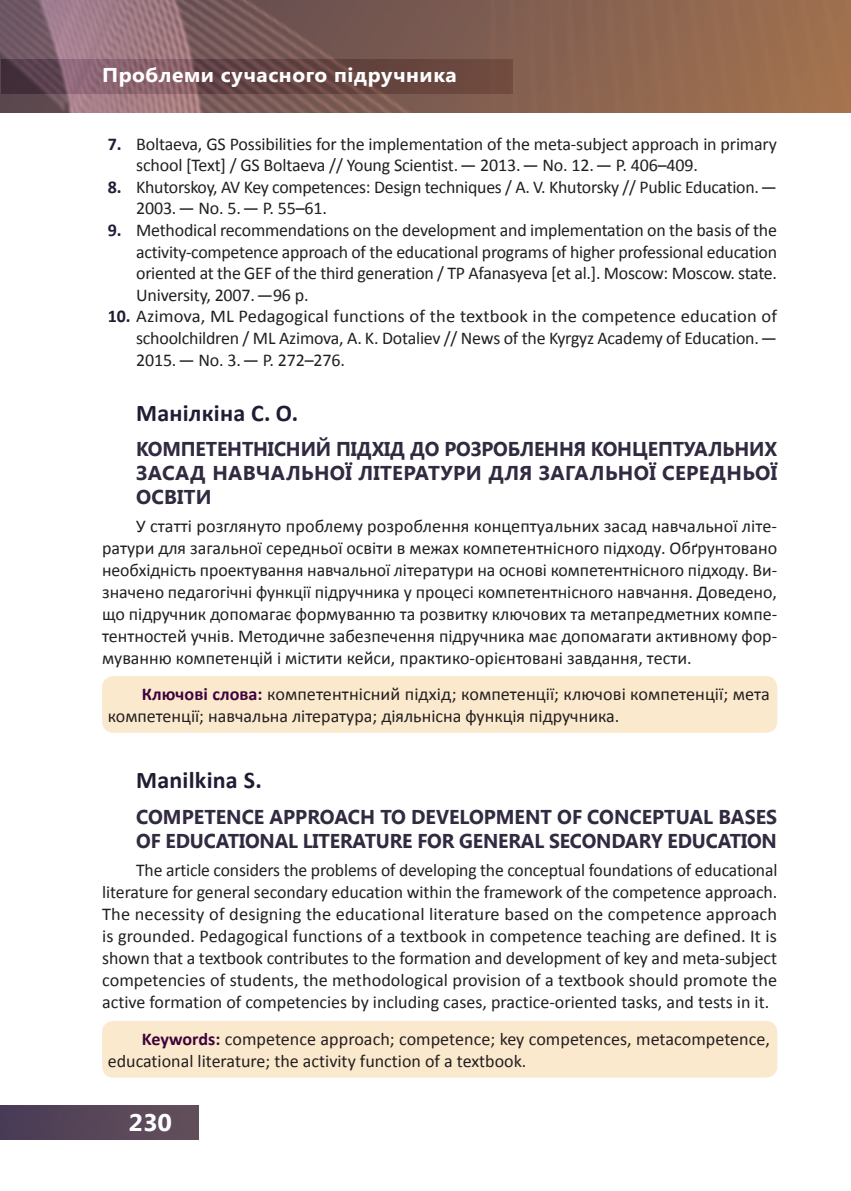
<style>
.page{position:relative;width:851px;height:1191px;background:#fff}
.page>*{position:absolute;margin:0;border:0;box-sizing:border-box;transform-origin:0 0}
.t1{font:700 24px "Calibri";letter-spacing:.01em;color:#211b34}
.t2{font:700 24px "Segoe UI";color:#fff;scale:1.05 1}
.t3{font:700 20px/24px "Segoe UI";color:#312a40;text-align:justify}
.t4{font:700 20px "Segoe UI";letter-spacing:.025em;color:#fff;scale:1.05 1}
.t5{font:18px/22px "Calibri";letter-spacing:-.01em;color:#231f20}
.s1{font-weight:700;color:#211b34}
.s2{font-weight:700;color:#3f023c}
</style>
<div class="page">
<img style="left:0;top:1106px;width:198px;height:34px">
<img style="left:0;top:0;width:850px;height:113px">
<div style="left:102px;top:676px;width:675px;height:57px;background:#fae9cd;border-radius:11px"></div>
<div style="left:102px;top:1021px;width:675px;height:56px;background:#fae9cd;border-radius:11px"></div>
<p class="t4" style="left:102px;top:61px;width:339px">Проблеми сучасного підручника</p>
<p class="t5" style="left:136px;top:133px;width:642px;text-indent:-28px"><span class="s1">7.</span> Boltaeva, GS Possibilities for the implementation of the meta-subject approach in primary school [Text] / GS Boltaeva // Young Scientist. — 2013. — No. 12. — P. 406–409.</p>
<p class="t5" style="left:136px;top:176px;width:642px;text-indent:-28px"><span class="s1">8.</span> Khutorskoy, AV Key competences: Design techniques / A. V. Khutorsky // Public Education. —<br>2003. — No. 5. — P. 55–61.</p>
<p class="t5" style="left:136px;top:219px;width:642px;text-align:justify;text-indent:-28px"><span class="s1">9.</span> Methodical recommendations on the development and implementation on the basis of the activity-competence approach of the educational programs of higher professional education oriented at the GEF of the third generation / TP Afanasyeva [et al.]. Moscow: Moscow. state.<br>University, 2007. —96 p.</p>
<p class="t5" style="left:136px;top:306px;width:642px;text-align:justify;text-indent:-28px"><span class="s1">10.</span> Azimova, ML Pedagogical functions of the textbook in the competence education of schoolchildren / ML Azimova, A. K. Dotaliev // News of the Kyrgyz Academy of Education. — 2015. — No. 3. — P. 272–276.</p>
<h1 class="t1" style="left:136px;top:397px;width:163px">Манілкіна С. О.</h1>
<p class="t3" style="left:136px;top:436px;width:642px">КОМ ПЕТЕНТНІСНИЙ ПІДХІД ДО РОЗРОБЛЕННЯ КОНЦЕПТУАЛЬНИХ ЗАСАД НАВЧАЛЬНОЇ ЛІТЕРАТУРИ ДЛЯ ЗАГАЛЬНОЇ СЕРЕДНЬОЇ ОСВІТИ</p>
<p class="t5" style="left:102px;top:514px;width:676px;text-align:justify;text-indent:34px">У статті розглянуто проблему розроблення концептуальних засад навчальної літе&shy;ратури для загальної середньої освіти в межах компетентнісного підходу. Обґрунтовано необхідність проектування навчальної літератури на основі компетентнісного підходу. Ви&shy;значено педагогічні функції підручника у процесі компетентнісного навчання. Доведено, що підручник допомагає формуванню та розвитку ключових та метапредметних компе&shy;тентностей учнів. Методичне забезпечення підручника має допомагати активному фор&shy;муванню компетенцій і містити кейси, практико-орієнтовані завдання, тести.</p>
<p class="t5" style="left:108px;top:683px;width:663px;text-indent:34px"><span class="s2">Ключові слова:</span> компетентнісний підхід; компетенції; ключові компетенції; мета компетенції; навчальна література; діяльнісна функція підручника.</p>
<h1 class="t1" style="left:136px;top:765px;width:127px">Manilkina S.</h1>
<p class="t3" style="left:136px;top:803px;width:642px">COMPETENCE APPROACH TO DEVELOPMENT OF CONCEPTUAL BASES<br>OF EDUCATIONAL LITERATURE FOR GENERAL SECONDARY EDUCATION</p>
<p class="t5" style="left:102px;top:858px;width:676px;text-align:justify;text-indent:34px">The article considers the problems of developing the conceptual foundations of educational literature for general secondary education within the framework of the competence approach.<br>The necessity of designing the educational literature based on the competence approach is grounded. Pedagogical functions of a textbook in competence teaching are defined. It is shown that a textbook contributes to the formation and development of key and meta-subject competencies of students, the methodological provision of a textbook should promote the active formation of competencies by including cases, practice-oriented tasks, and tests in it.</p>
<p class="t5" style="left:108px;top:1028px;width:663px;text-indent:34px"><span class="s2">Keywords:</span> competence approach; competence; key competences, metacompetence, educational literature; the activity function of a textbook.</p>
<h1 class="t2" style="left:128px;top:1105px;width:43px">230</h1>
</div>
